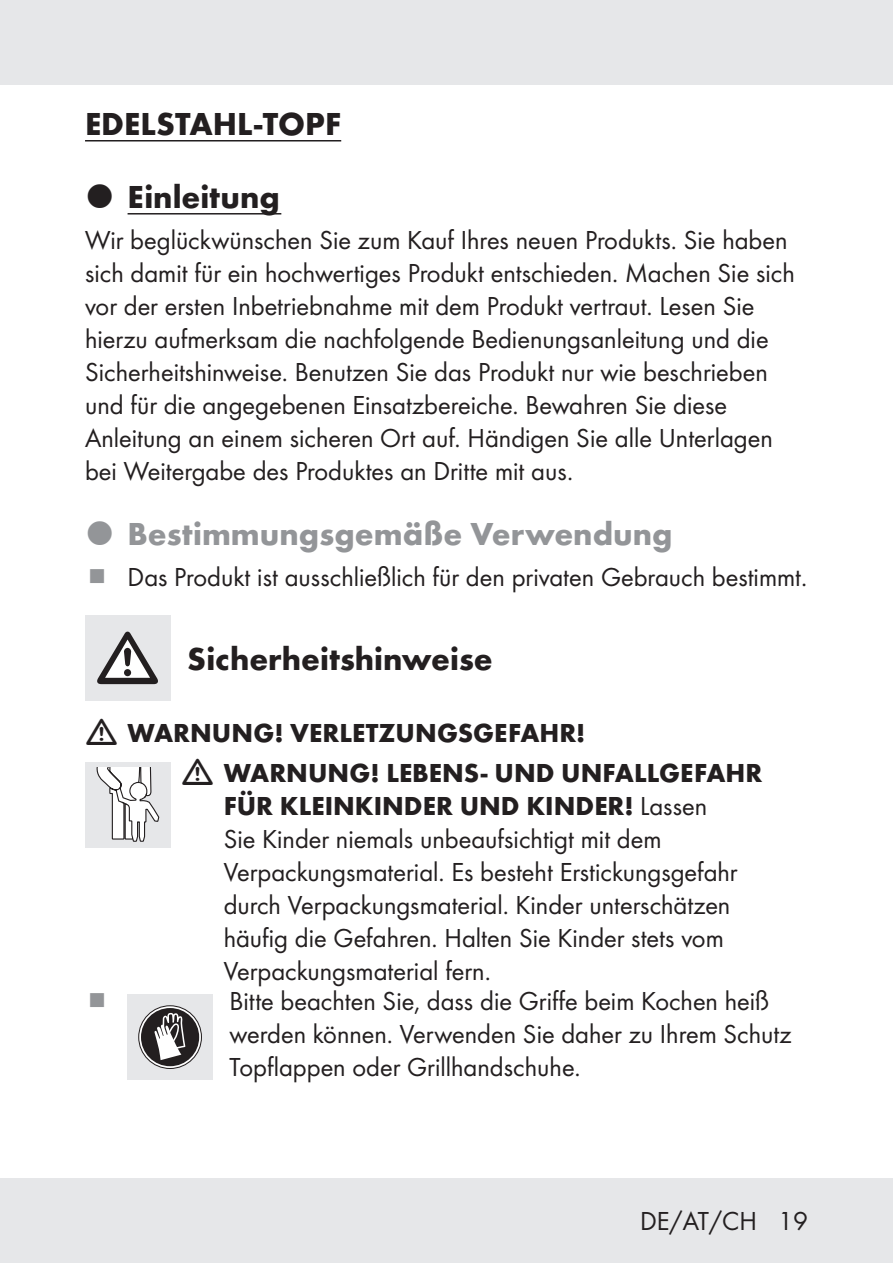
<style>
.page{position:relative;width:893px;height:1263px;background:#fff}
.page>*{position:absolute;margin:0;border:0;box-sizing:border-box;transform-origin:0 0}
.t1{font:700 33px "Futura";color:#231f20}
.t2{font:700 33px "Futura";color:#939598}
.t3{font:27px/33px "Futura Boo";color:#231f20}
.t4{font:700 27px/40.2px "Futura";color:#231f20}
.s1{font-family:"Futura Boo";font-weight:400}
</style>
<div class="page">
<div style="left:0;top:1178px;width:893px;height:85px;background:#e6e7e9"></div>
<div style="left:0;top:0;width:893px;height:85px;background:#e6e7e9"></div>
<hr style="left:85px;top:140px;width:256px;height:1px;background:#231f20">
<hr style="left:128px;top:213px;width:153px;height:2px;background:#231f20">
<div style="left:85px;top:615px;width:85px;height:85px;background:#e6e7e9"></div>
<svg style="left:97px;top:632px;width:61px;height:52px"></svg>
<div style="left:85px;top:762px;width:85px;height:85px;background:#e6e7e9"></div>
<svg style="left:96px;top:768px;width:64px;height:74px"></svg>
<div style="left:128px;top:994px;width:85px;height:86px;background:#e6e7e9"></div>
<svg style="left:138px;top:1005px;width:64px;height:64px"></svg>
<p class="t1" style="left:85px;top:99px;width:258px">EDELSTAHL-TOPF</p>
<p class="t1" style="left:128px;top:172px;width:154px">Einleitung</p>
<p class="t3" style="left:85px;top:222px;width:711px">Wir beglückwünschen Sie zum Kauf Ihres neuen Produkts. Sie haben sich damit für ein hochwertiges Produkt entschieden. Machen Sie sich vor der ersten Inbetriebnahme mit dem Produkt vertraut. Lesen Sie hierzu aufmerksam die nachfolgende Bedienungsanleitung und die Sicherheitshinweise. Benutzen Sie das Produkt nur wie beschrieben und für die angegebenen Einsatzbereiche. Bewahren Sie diese Anleitung an einem sicheren Ort auf. Händigen Sie alle Unterlagen bei Weitergabe des Produktes an Dritte mit aus.</p>
<p class="t2" style="left:128px;top:509px;width:546px">Bestimmungsgemäße Verwendung</p>
<p class="t3" style="left:128px;top:559px;width:681px">Das Produkt ist ausschließlich für den privaten Gebrauch bestimmt.</p>
<p class="t1" style="left:187px;top:635px;width:307px">Sicherheitshinweise</p>
<p class="t4" style="left:224px;top:711px;width:540px;text-indent:-96px">WARNUNG! VERLETZUNGSGEFAHR!<br>WARNUNG! LEBENS- UND UNFALLGEFAHR</p>
<p class="t4" style="left:224px;top:784px;width:485px">FÜR KLEINKINDER UND KINDER! <span class="s1">Lassen</span></p>
<p class="t3" style="left:224px;top:821px;width:515px">Sie Kinder niemals unbeaufsichtigt mit dem Verpackungsmaterial. Es besteht Erstickungsgefahr durch Verpackungsmaterial. Kinder unterschätzen häufig die Gefahren. Halten Sie Kinder stets vom Verpackungsmaterial fern.</p>
<p class="t3" style="left:230px;top:983px;width:564px">Bitte beachten Sie, dass die Griffe beim Kochen heiß werden können. Verwenden Sie daher zu Ihrem Schutz<br>Topflappen oder Grillhandschuhe.</p>
<p class="t3" style="left:640px;top:1203px;width:169px">DE/AT/CH 19</p>
</div>
